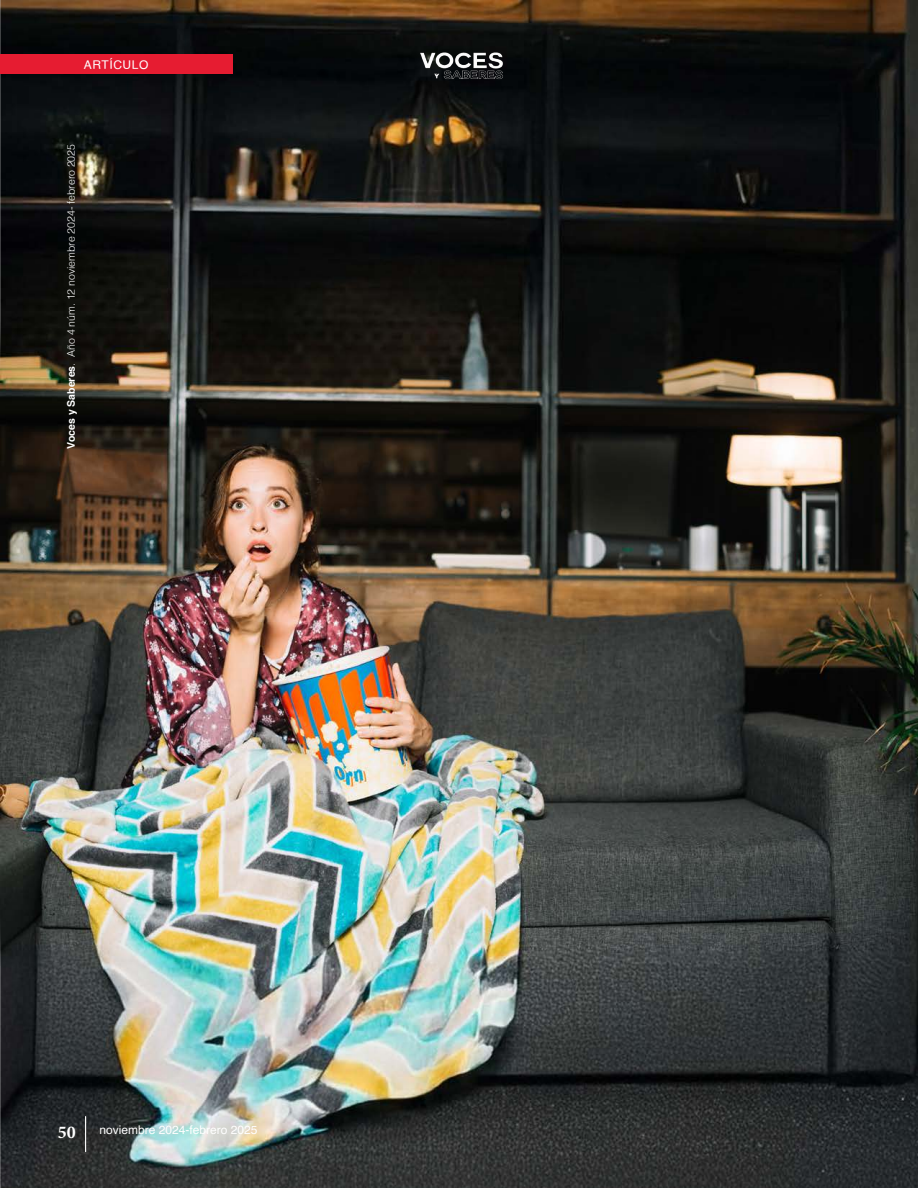
<style>
.page{position:relative;width:918px;height:1188px;background:#fff}
.page>*{position:absolute;margin:0;border:0;box-sizing:border-box;transform-origin:0 0}
.t1{font:700 18px "Minion Pro";color:#fff}
.t2{font:12px "Helvetica";color:#fff}
.t3{font:12px "Helvetica";letter-spacing:.05em;color:#fff}
.t4{font:300 10.5px "Helvetica";color:#fff}
.s1{font-weight:700}
</style>
<div class="page">
<img style="left:0;top:0;width:918px;height:1188px">
<hr style="left:85px;top:1117px;width:1px;height:35px;background:#fff">
<div style="left:0;top:54px;width:232px;height:20px;background:#e61c31"></div>
<img style="left:415px;top:40px;width:93px;height:50px">
<p class="t3" style="left:84px;top:56px;width:66px">ARTÍCULO</p>
<p class="t4" style="left:65px;top:448px;width:306px;rotate:-90deg"><span class="s1">Voces y Saberes</span>. Año 4 núm. 12 noviembre 2024- febrero 2025</p>
<p class="t1" style="left:58px;top:1120px;width:19px">50</p>
<p class="t2" style="left:99px;top:1121px;width:160px">noviembre 2024-febrero 2025</p>
</div>
